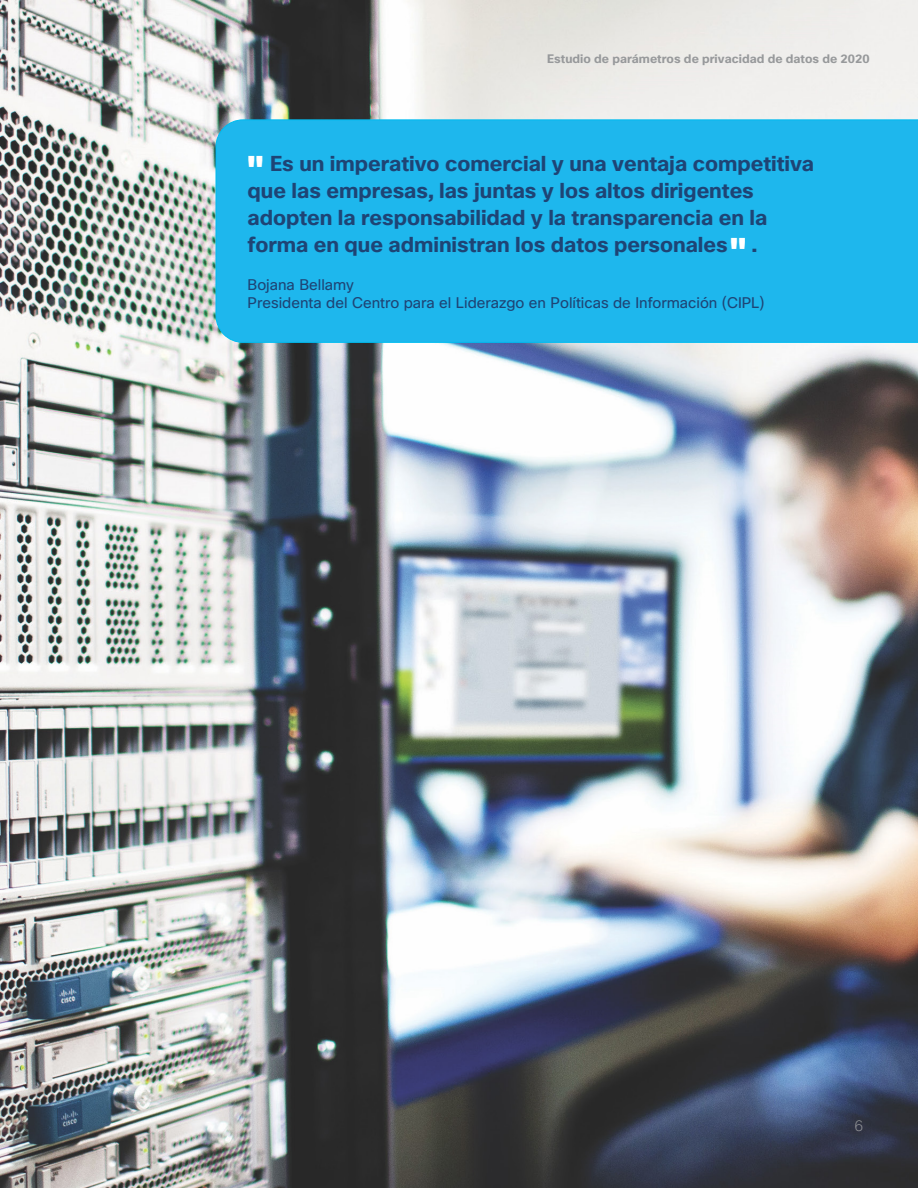
<style>
.page{position:relative;width:918px;height:1188px;background:#fff}
.page>*{position:absolute;margin:0;border:0;box-sizing:border-box;transform-origin:0 0}
._3{font:700 45px "Cisco Sans";color:#fff}
.Paragraph_Style17{font:700 21px/27px "Cisco Sans";color:#1e4475}
.Paragraph_Style17-2{font:15px "Cisco Sans";color:#1e4475}
._3-2{font:200 15px "Cisco Sans";color:#97999b}
._3-3{font:700 12px "Cisco Sans";letter-spacing:.005em;color:#97999b}
</style>
<div class="page">
<img style="left:0;top:0;width:918px;height:1188px">
<div style="left:216px;top:120px;width:702px;height:222px;background:#1eb7ed"></div>
<p class="_3-3" style="left:547px;top:51px;width:324px">Estudio de parámetros de privacidad de datos de 2020</p>
<p class="Paragraph_Style17" style="left:248px;top:151px;width:568px;text-indent:22px">Es un imperativo comercial y una ventaja competitiva que las empresas, las juntas y los altos dirigentes adopten la responsabilidad y la transparencia en la forma en que administran los datos personales .</p>
<p class="Paragraph_Style17-2" style="left:248px;top:275px;width:108px">Bojana Bellamy</p>
<p class="Paragraph_Style17-2" style="left:248px;top:293px;width:519px">Presidenta del Centro para el Liderazgo en Políticas de Información (CIPL)</p>
<p class="_3" style="left:245px;top:144px;width:28px">"</p>
<p class="_3" style="left:728px;top:226px;width:28px">"</p>
<p class="_3-2" style="left:855px;top:1116px;width:10px">6</p>
</div>
